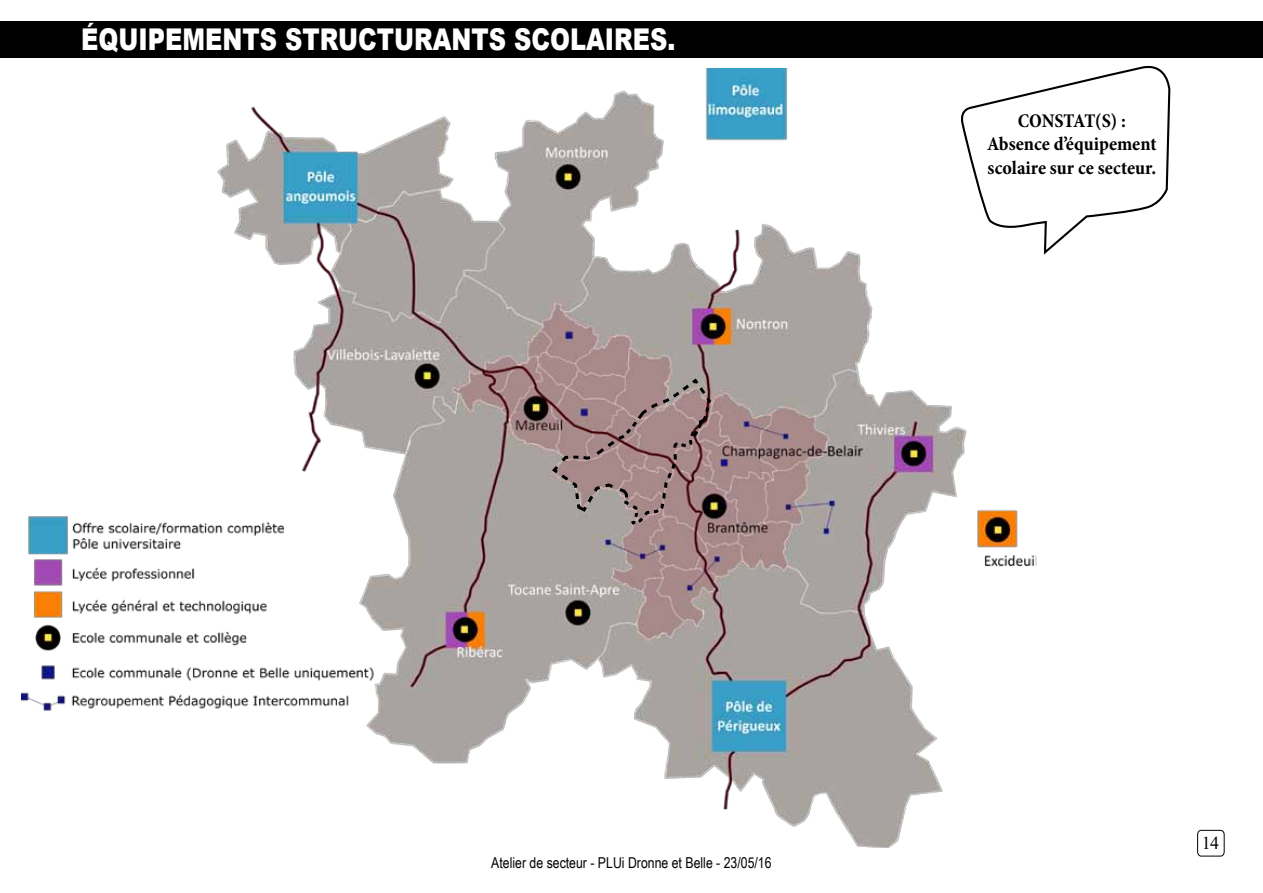
<style>
.page{position:relative;width:1263px;height:893px;background:#fff}
.page>*{position:absolute;margin:0;border:0;box-sizing:border-box;transform-origin:0 0}
.t1{font:900 30px "Arial";color:#fff;scale:.8 1}
.t2{font:700 condensed 19.5px/23.4px "Minion Pro";color:#000;text-align:center}
.t3{font:18px "Times New Roman";color:#000}
.t4{font:15px "Arial Narrow";color:#000}
</style>
<div class="page">
<div style="left:0;top:21px;width:1263px;height:36px;background:#000"></div>
<svg style="left:1197px;top:829px;width:28px;height:28px"></svg>
<img style="left:22px;top:68px;width:1014px;height:779px">
<svg style="left:959px;top:65px;width:212px;height:192px"></svg>
<svg style="left:550px;top:376px;width:162px;height:200px;background:#a18889"></svg>
<h1 class="t1" style="left:81px;top:17px;width:744px">ÉQUIPEMENTS STRUCTURANTS SCOLAIRES.</h1>
<p class="t2" style="left:987px;top:109px;width:171px">CONSTAT(S) :<br>Absence d’équipement scolaire sur ce secteur.</p>
<p class="t4" style="left:491px;top:851px;width:282px">Atelier de secteur - PLUi Dronne et Belle - 23/05/16</p>
<p class="t3" style="left:1202px;top:830px;width:19px">14</p>
</div>
